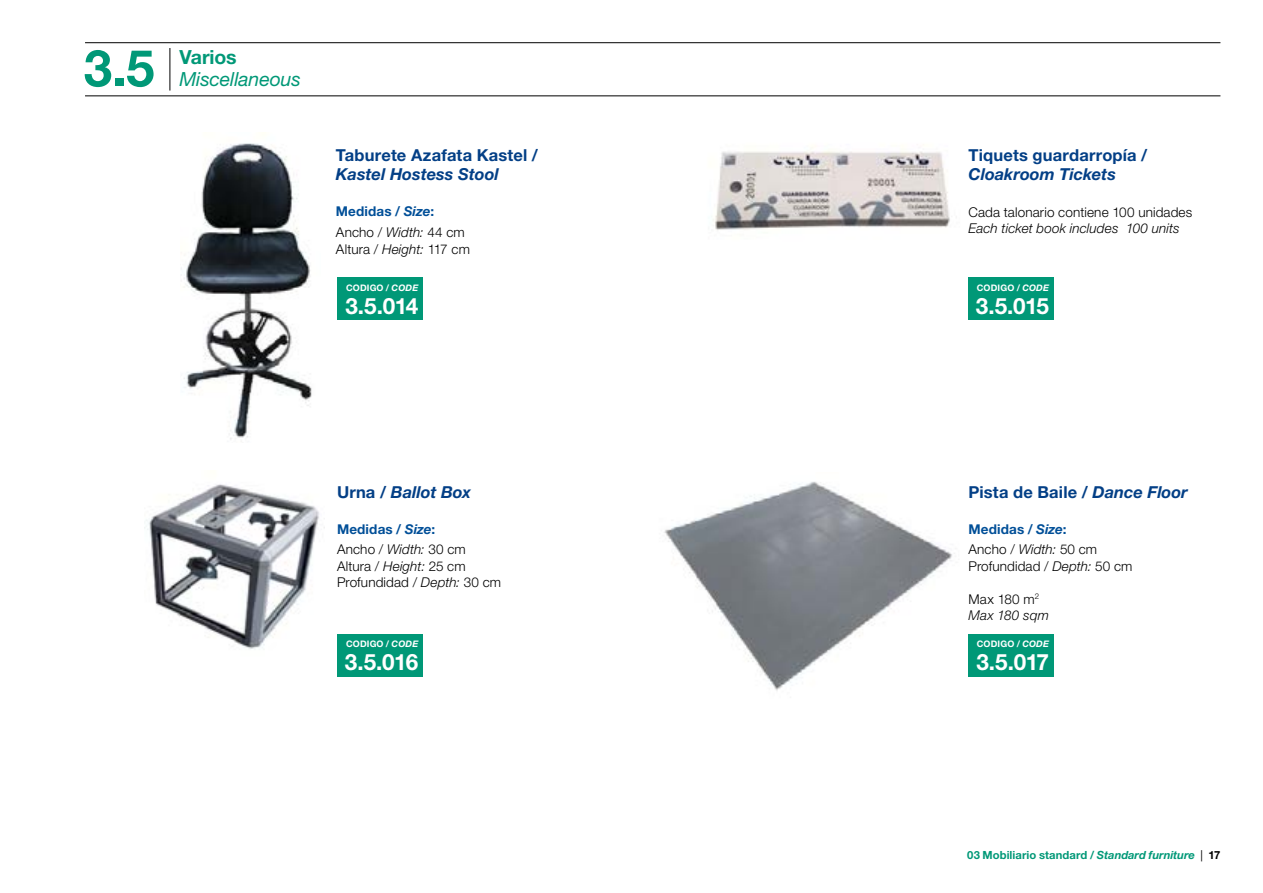
<style>
.page{position:relative;width:1263px;height:893px;background:#fff}
.page>*{position:absolute;margin:0;border:0;box-sizing:border-box;transform-origin:0 0}
.t1{font:700 51px "Helvetica Neue LT Std";color:#009877}
.t2{font:700 22.5px "Helvetica Neue LT Std";letter-spacing:-.035em;color:#fff}
.t3{font:italic 19.5px "Helvetica Neue LT Std";letter-spacing:-.01em;color:#009877}
.t4{font:700 19.5px "Helvetica Neue LT Std";letter-spacing:-.005em;color:#009877}
.t5{font:700 16.5px "Helvetica Neue LT Std";letter-spacing:.01em;color:#033f86}
.t6{font:italic 700 16.5px "Helvetica Neue LT Std";color:#033f86}
.t7{font:300 13.5px/20.7px "Helvetica Neue LT Std";letter-spacing:.01em;color:#000}
.t8{font:italic 300 13.5px/16.5px "Helvetica Neue LT Std";letter-spacing:.01em;color:#000}
.t9{font:700 11.25px "Helvetica Neue LT Std";letter-spacing:.005em;color:#009877}
.t10{font:700 9px "Helvetica Neue LT Std";letter-spacing:.02em;color:#fff}
.s1{font-weight:700;color:#014f98}
.s2{font-weight:700;font-style:italic;color:#014f98}
.s3{font-style:italic}
.s4{font-style:normal}
.s5{font-weight:400;color:#000}
.s6{color:#000}
</style>
<div class="page">
<img style="left:181px;top:143px;width:131px;height:297px">
<img style="left:146px;top:484px;width:173px;height:165px">
<img style="left:713px;top:147px;width:237px;height:83px">
<img style="left:664px;top:481px;width:291px;height:210px">
<hr style="left:85px;top:96px;width:1135px;height:1px;background:#000">
<hr style="left:170px;top:48px;width:1px;height:43px;background:#000">
<hr style="left:85px;top:42px;width:1135px;height:1px;background:#000">
<div style="left:338px;top:278px;width:85px;height:42px;background:#009877"></div>
<div style="left:338px;top:634px;width:85px;height:42px;background:#009877"></div>
<div style="left:968px;top:634px;width:85px;height:42px;background:#009877"></div>
<div style="left:968px;top:278px;width:85px;height:42px;background:#009877"></div>
<h1 class="t1" style="left:84px;top:37px;width:72px">3.5</h1>
<h3 class="t4" style="left:179px;top:45px;width:59px">Varios</h3>
<h3 class="t3" style="left:179px;top:68px;width:123px">Miscellaneous</h3>
<p class="t5" style="left:336px;top:145px;width:204px">Taburete Azafata Kastel /</p>
<p class="t6" style="left:336px;top:164px;width:164px">Kastel Hostess Stool</p>
<p class="t7" style="left:336px;top:201px;width:130px"><span class="s1">Medidas /</span> <span class="s2">Size</span><span class="s1">:<br></span>Ancho / <span class="s3">Width:</span> 44 cm</p>
<p class="t7" style="left:336px;top:238px;width:136px">Altura / <span class="s3">Height:</span> 117 cm</p>
<p class="t10" style="left:346px;top:282px;width:74px">CODIGO / <span class="s3">CODE</span></p>
<h2 class="t2" style="left:345px;top:292px;width:74px">3.5.014</h2>
<p class="t6" style="left:337px;top:481px;width:136px"><span class="s4">Urna /</span> Ballot Box</p>
<p class="t7" style="left:337px;top:518px;width:130px"><span class="s1">Medidas /</span> <span class="s2">Size</span><span class="s1">:<br></span>Ancho / <span class="s3">Width:</span> 30 cm</p>
<p class="t7" style="left:337px;top:557px;width:166px;line-height:16.5px">Altura / <span class="s3">Height:</span> 25 cm<br>Profundidad / <span class="s3">Depth:</span> 30 cm</p>
<p class="t10" style="left:346px;top:639px;width:74px">CODIGO / <span class="s3">CODE</span></p>
<h2 class="t2" style="left:345px;top:648px;width:75px">3.5.016</h2>
<p class="t5" style="left:968px;top:145px;width:180px">Tiquets guardarropía /</p>
<p class="t6" style="left:968px;top:164px;width:149px">Cloakroom Tickets</p>
<p class="t7" style="left:968px;top:201px;width:225px">Cada talonario contiene 100 unidades</p>
<p class="t8" style="left:968px;top:220px;width:213px">Each ticket book includes 100 units</p>
<p class="t10" style="left:977px;top:282px;width:74px">CODIGO / <span class="s3">CODE</span></p>
<h2 class="t2" style="left:976px;top:292px;width:75px">3.5.015</h2>
<p class="t5" style="left:968px;top:481px;width:221px">Pista de Baile / <span class="s3">Dance Floor</span></p>
<p class="t7" style="left:968px;top:518px;width:130px"><span class="s1">Medidas /</span> <span class="s2">Size</span><span class="s1">:<br></span>Ancho / <span class="s3">Width:</span> 50 cm</p>
<p class="t7" style="left:968px;top:555px;width:166px">Profundidad / <span class="s3">Depth:</span> 50 cm</p>
<p class="t8" style="left:968px;top:591px;width:82px"><span class="s4">Max 180 m</span><sup>2<br></sup>Max 180 sqm</p>
<p class="t10" style="left:977px;top:639px;width:74px">CODIGO / <span class="s3">CODE</span></p>
<h2 class="t2" style="left:976px;top:648px;width:74px">3.5.017</h2>
<p class="t9" style="left:967px;top:847px;width:255px">03 Mobiliario standard / <span class="s3">Standard furniture</span> <span class="s5">|</span> <span class="s6">17</span></p>
</div>
